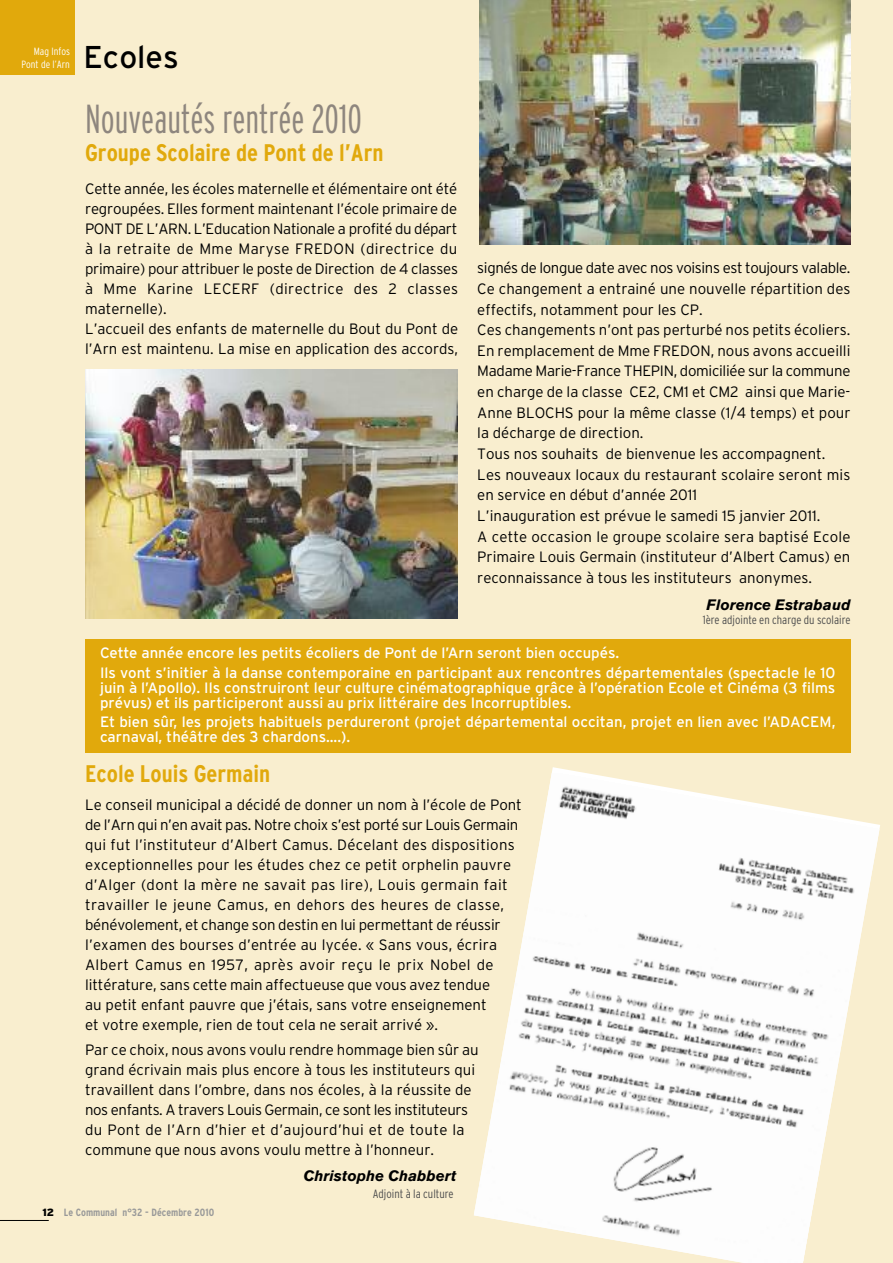
<style>
.page{position:relative;width:893px;height:1263px;background:#f9eecf}
.page>*{position:absolute;margin:0;border:0;box-sizing:border-box;transform-origin:0 0}
.t1{font:40.5px "Interstate Light Compressed";color:#8e867e}
.t2{font:31.5px "Interstate";color:#000}
.t3{font:700 condensed 24px "Interstate";color:#e1a90c}
.t4{font:300 15px/20.1px "Interstate";color:#000}
.t5{font:15px/15px "Interstate";color:#fff}
.t6{font:italic 700 15px "Akzidenz Grotesk BE";color:#000}
.t7{font:300 condensed 12px "Interstate";color:#4d4d4d}
.t8{font:700 condensed 10.5px "Interstate";color:#999}
.t9{font:300 condensed 10.5px/13.5px "Interstate";color:#fff;text-align:right}
.s1{font-weight:900;font-stretch:normal;color:#000}
</style>
<div class="page">
<div style="left:0;top:0;width:74px;height:74px;background:#e1a90c"></div>
<img style="left:474px;top:773px;width:406px;height:490px">
<img style="left:85px;top:370px;width:372px;height:249px">
<img style="left:480px;top:0;width:370px;height:244px">
<hr style="left:0;top:1220px;width:49px;height:1px;background:#000">
<div style="left:85px;top:639px;width:765px;height:113px;background:#e1a90c"></div>
<p class="t9" style="left:21px;top:45px;width:50px">Mag Infos<br>Pont de l’Arn</p>
<h2 class="t2" style="left:84px;top:46px;width:97px">Ecoles</h2>
<h1 class="t1" style="left:85px;top:105px;width:279px">Nouveautés rentrée 2010</h1>
<h3 class="t3" style="left:85px;top:145px;width:300px">Groupe Scolaire de Pont de l’Arn</h3>
<p class="t4" style="left:85px;top:180px;width:375px">Cette année, les écoles maternelle et élémentaire ont été regroupées. Elles forment maintenant l’école primaire de PONT DE L’ARN. L’Education Nationale a profité du départ à la retraite de Mme Maryse FREDON (directrice du primaire) pour attribuer le poste de Direction de 4 classes à Mme Karine LECERF (directrice des 2 classes maternelle).<br>L’accueil des enfants de maternelle du Bout du Pont de l’Arn est maintenu. La mise en application des accords,</p>
<p class="t4" style="left:477px;top:259px;width:375px;line-height:20.7px">signés de longue date avec nos voisins est toujours valable.<br>Ce changement a entrainé une nouvelle répartition des effectifs, notamment pour les CP.<br>Ces changements n’ont pas perturbé nos petits écoliers.<br>En remplacement de Mme FREDON, nous avons accueilli Madame Marie-France THEPIN, domiciliée sur la commune en charge de la classe CE2, CM1 et CM2 ainsi que Marie-Anne BLOCHS pour la même classe (1/4 temps) et pour la décharge de direction.<br>Tous nos souhaits de bienvenue les accompagnent.<br>Les nouveaux locaux du restaurant scolaire seront mis en service en début d’année 2011<br>L’inauguration est prévue le samedi 15 janvier 2011.<br>A cette occasion le groupe scolaire sera baptisé Ecole Primaire Louis Germain (instituteur d’Albert Camus) en reconnaissance à tous les instituteurs anonymes.</p>
<p class="t6" style="left:707px;top:599px;width:145px">Florence Estrabaud</p>
<p class="t7" style="left:703px;top:613px;width:149px">1ère adjointe en charge du scolaire</p>
<p class="t5" style="left:100px;top:643px;width:737px;line-height:19.2px">Cette année encore les petits écoliers de Pont de l’Arn seront bien occupés.<br>Ils vont s’initier à la danse contemporaine en participant aux rencontres départementales (spectacle le 10</p>
<p class="t5" style="left:100px;top:680px;width:737px">juin à l’Apollo). Ils construiront leur culture cinématographique grâce à l’opération Ecole et Cinéma (3 films prévus) et ils participeront aussi au prix littéraire des Incorruptibles.</p>
<p class="t5" style="left:100px;top:714px;width:737px">Et bien sûr, les projets habituels perdureront (projet départemental occitan, projet en lien avec l’ADACEM, carnaval, théâtre des 3 chardons....).</p>
<h3 class="t3" style="left:85px;top:765px;width:187px">Ecole Louis Germain</h3>
<p class="t4" style="left:85px;top:796px;width:438px">Le conseil municipal a décidé de donner un nom à l’école de Pont de l’Arn qui n’en avait pas. Notre choix s’est porté sur Louis Germain qui fut l’instituteur d’Albert Camus. Décelant des dispositions exceptionnelles pour les études chez ce petit orphelin pauvre d’Alger (dont la mère ne savait pas lire), Louis germain fait travailler le jeune Camus, en dehors des heures de classe, bénévolement, et change son destin en lui permettant de réussir l’examen des bourses d’entrée au lycée. « Sans vous, écrira Albert Camus en 1957, après avoir reçu le prix Nobel de littérature, sans cette main affectueuse que vous avez tendue<br>au petit enfant pauvre que j’étais, sans votre enseignement<br>et votre exemple, rien de tout cela ne serait arrivé ».</p>
<p class="t4" style="left:85px;top:1041px;width:395px">Par ce choix, nous avons voulu rendre hommage bien sûr au grand écrivain mais plus encore à tous les instituteurs qui travaillent dans l’ombre, dans nos écoles, à la réussite de nos enfants. A travers Louis Germain, ce sont les instituteurs du Pont de l’Arn d’hier et d’aujourd’hui et de toute la commune que nous avons voulu mettre à l’honneur.</p>
<p class="t6" style="left:304px;top:1170px;width:154px">Christophe Chabbert</p>
<p class="t7" style="left:373px;top:1187px;width:82px">Adjoint à la culture</p>
<p class="t8" style="left:43px;top:1209px;width:173px"><span class="s1">12</span> Le Communal n°32 - Décembre 2010</p>
</div>
